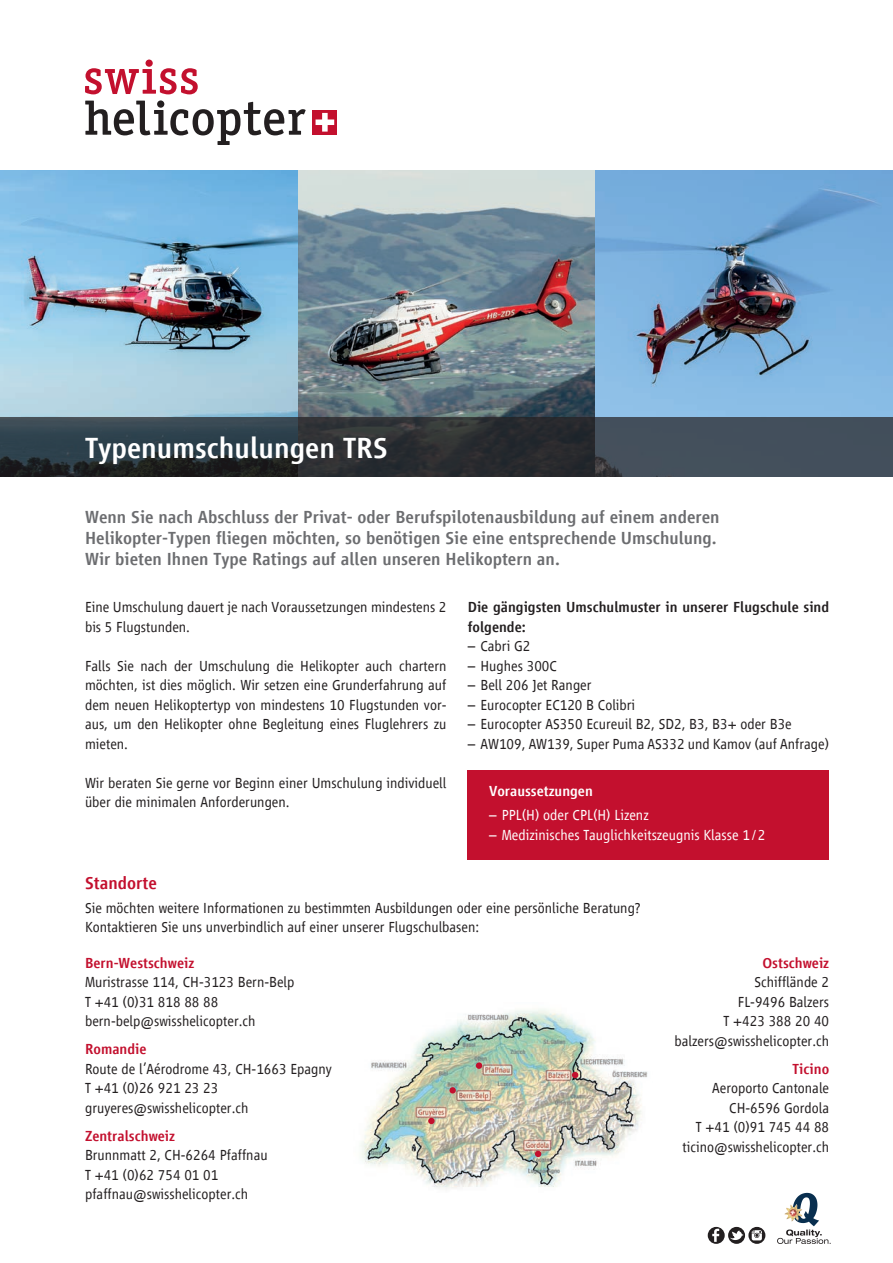
<style>
.page{position:relative;width:893px;height:1263px;background:#fff}
.page>*{position:absolute;margin:0;border:0;box-sizing:border-box;transform-origin:0 0}
.t1{font:500 30px "Vialog LT Com";color:#fff}
.t2{font:500 18px/21px "Vialog LT Com";color:#6c6d70}
.t3{font:500 18px "Vialog LT Com";color:#c3102e}
.t4{font:300 15px/19.5px "Vialog LT Com";color:#231f20}
.t5{font:300 15px "Vialog LT Com";color:#fff}
.t6{font:500 15px/19.5px "Vialog LT Com";color:#231f20}
.t7{font:500 15px "Vialog LT Com";color:#c3102e}
.t8{font:500 15px "Vialog LT Com";color:#fff}
</style>
<div class="page">
<img style="left:0;top:170px;width:893px;height:247px">
<div style="left:313px;top:110px;width:24px;height:25px;background:#c3102e"></div>
<svg style="left:316px;top:113px;width:18px;height:19px"></svg>
<div style="left:146px;top:60px;width:7px;height:7px;background:#c3102e;border-radius:50%"></div>
<svg style="left:85px;top:68px;width:113px;height:26px"></svg>
<svg style="left:85px;top:101px;width:221px;height:44px"></svg>
<svg style="left:0;top:417px;width:893px;height:59px;background:#333c44"></svg>
<div style="left:468px;top:771px;width:361px;height:89px;background:#c3102e"></div>
<img style="left:361px;top:1010px;width:287px;height:179px">
<div style="left:428px;top:1118px;width:7px;height:6px;background:#c3102e;border-radius:50%"></div>
<div style="left:449px;top:1087px;width:7px;height:6px;background:#c3102e;border-radius:50%"></div>
<div style="left:476px;top:1062px;width:6px;height:7px;background:#c3102e;border-radius:50%"></div>
<svg style="left:572px;top:1072px;width:6px;height:6px"></svg>
<svg style="left:535px;top:1151px;width:6px;height:6px"></svg>
<svg style="left:777px;top:1193px;width:54px;height:51px"></svg>
<img style="left:784px;top:1204px;width:18px;height:17px">
<svg style="left:748px;top:1227px;width:17px;height:17px"></svg>
<svg style="left:752px;top:1230px;width:10px;height:10px"></svg>
<svg style="left:708px;top:1227px;width:17px;height:17px"></svg>
<svg style="left:728px;top:1227px;width:17px;height:17px"></svg>
<svg style="left:712px;top:1229px;width:7px;height:13px"></svg>
<svg style="left:730px;top:1230px;width:13px;height:10px"></svg>
<h1 class="t1" style="left:85px;top:432px;width:304px">Typenumschulungen TRS</h1>
<p class="t2" style="left:85px;top:507px;width:636px">Wenn Sie nach Abschluss der Privat- oder Berufspilotenausbildung auf einem anderen<br>Helikopter-Typen fliegen möchten, so benötigen Sie eine entsprechende Umschulung.<br>Wir bieten Ihnen Type Ratings auf allen unseren Helikoptern an.</p>
<p class="t4" style="left:85px;top:598px;width:363px">Eine Umschulung dauert je nach Voraussetzungen mindestens 2 bis 5 Flugstunden.</p>
<p class="t4" style="left:85px;top:656px;width:363px;text-align:justify">Falls Sie nach der Umschulung die Helikopter auch chartern möchten, ist dies möglich. Wir setzen eine Grunderfahrung auf dem neuen Helikoptertyp von mindestens 10 Flugstunden vor&shy;aus, um den Helikopter ohne Begleitung eines Fluglehrers zu mieten.</p>
<p class="t4" style="left:85px;top:773px;width:363px">Wir beraten Sie gerne vor Beginn einer Umschulung individuell über die minimalen Anforderungen.</p>
<p class="t6" style="left:468px;top:598px;width:363px">Die gängigsten Umschulmuster in unserer Flugschule sind folgende:</p>
<p class="t4" style="left:468px;top:637px;width:64px">– Cabri G2</p>
<p class="t4" style="left:468px;top:656px;width:91px">– Hughes 300C</p>
<p class="t4" style="left:468px;top:676px;width:125px">– Bell 206 Jet Ranger</p>
<p class="t4" style="left:468px;top:695px;width:169px">– Eurocopter EC120 B Colibri</p>
<p class="t4" style="left:468px;top:715px;width:326px">– Eurocopter AS350 Ecureuil B2, SD2, B3, B3+ oder B3e</p>
<p class="t4" style="left:468px;top:734px;width:363px">– AW109, AW139, Super Puma AS332 und Kamov (auf Anfrage)</p>
<p class="t8" style="left:489px;top:783px;width:105px">Voraussetzungen</p>
<p class="t5" style="left:489px;top:807px;width:161px">– PPL(H) oder CPL(H) Lizenz</p>
<p class="t5" style="left:489px;top:826px;width:278px">– Medizinisches Tauglichkeitszeugnis Klasse 1 / 2</p>
<p class="t3" style="left:85px;top:873px;width:73px">Standorte</p>
<p class="t4" style="left:85px;top:898px;width:557px">Sie möchten weitere Informationen zu bestimmten Ausbildungen oder eine persönliche Beratung?<br>Kontaktieren Sie uns unverbindlich auf einer unserer Flugschulbasen:</p>
<p class="t7" style="left:85px;top:954px;width:111px">Bern-Westschweiz</p>
<p class="t4" style="left:85px;top:972px;width:211px">Muristrasse 114, CH-3123 Bern-Belp<br>T +41 (0)31 818 88 88 bern-belp@swisshelicopter.ch</p>
<p class="t7" style="left:85px;top:1041px;width:63px">Romandie</p>
<p class="t4" style="left:85px;top:1059px;width:248px">Route de l’Aérodrome 43, CH-1663 Epagny<br>T +41 (0)26 921 23 23 gruyeres@swisshelicopter.ch</p>
<p class="t7" style="left:85px;top:1127px;width:92px">Zentralschweiz</p>
<p class="t4" style="left:85px;top:1145px;width:184px">Brunnmatt 2, CH-6264 Pfaffnau<br>T +41 (0)62 754 01 01 pfaffnau@swisshelicopter.ch</p>
<p class="t7" style="left:762px;top:954px;width:68px">Ostschweiz</p>
<p class="t4" style="left:675px;top:972px;width:156px;text-align:right">Schifflände 2<br>FL-9496 Balzers<br>T +423 388 20 40 balzers@swisshelicopter.ch</p>
<p class="t7" style="left:793px;top:1060px;width:38px">Ticino</p>
<p class="t4" style="left:683px;top:1078px;width:148px;text-align:right">Aeroporto Cantonale<br>CH-6596 Gordola<br>T +41 (0)91 745 44 88 ticino@swisshelicopter.ch</p>
</div>
